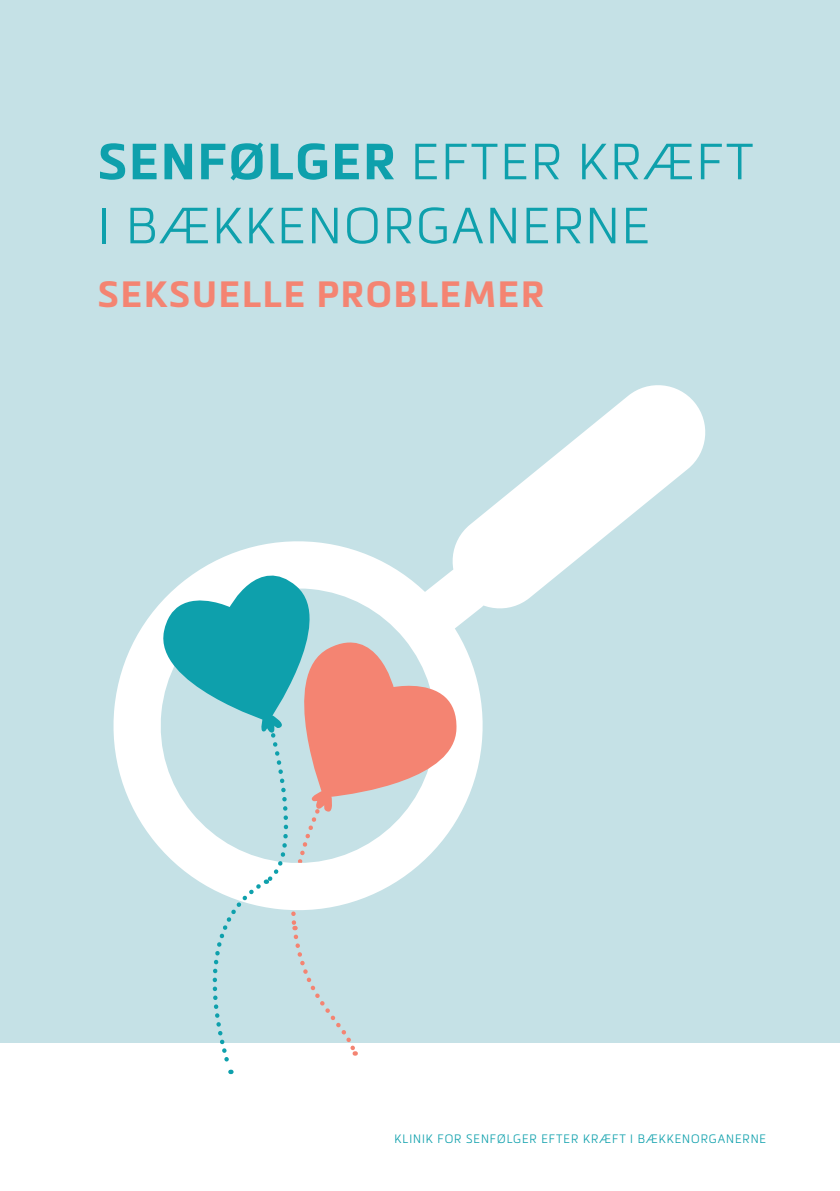
<style>
.page{position:relative;width:840px;height:1191px;background:#fff}
.page>*{position:absolute;margin:0;border:0;box-sizing:border-box;transform-origin:0 0}
.t1{font:300 50px/64px "Metronic Pro";letter-spacing:.04em;color:#0ea0ac}
.t2{font:700 36px "Metronic Pro";letter-spacing:.05em;color:#f48472}
.t3{font:300 12px "Metronic Pro";letter-spacing:.08em;color:#0ea0ac}
.s1{font-weight:700}
</style>
<div class="page">
<div style="left:0;top:0;width:839px;height:1042px;background:#c5e1e6"></div>
<svg style="left:113px;top:541px;width:249px;height:298px"></svg>
<svg style="left:453px;top:385px;width:253px;height:224px"></svg>
<svg style="left:153px;top:553px;width:339px;height:521px"></svg>
<h1 class="t1" style="left:98px;top:128px;width:656px"><span class="s1">SENFØLGER</span> EFTER KRÆFT<br>I BÆKKENORGANERNE</h1>
<h2 class="t2" style="left:98px;top:272px;width:447px">SEKSUELLE PROBLEMER</h2>
<p class="t3" style="left:394px;top:1131px;width:373px">KLINIK FOR SENFØLGER EFTER KRÆFT I BÆKKENORGANERNE</p>
</div>
